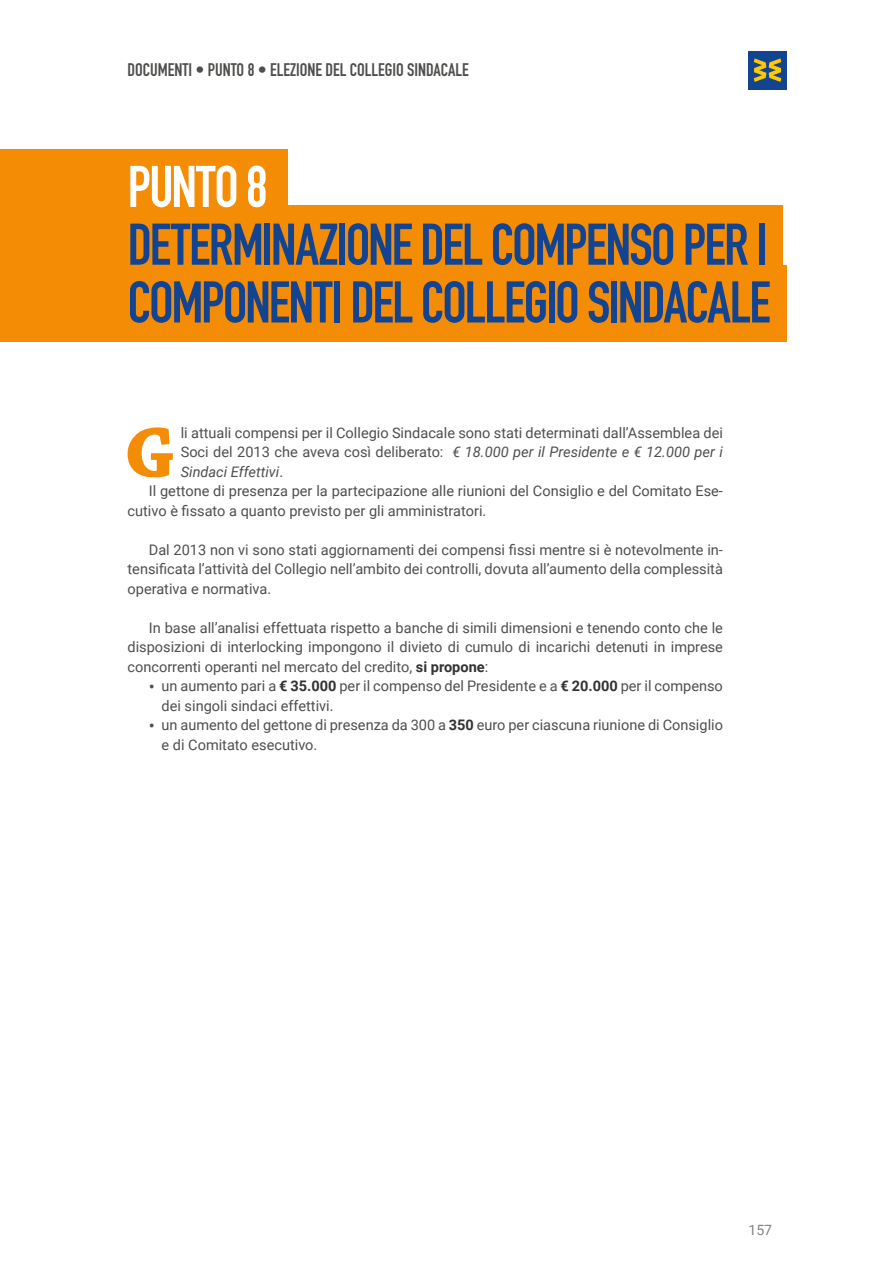
<style>
.page{position:relative;width:893px;height:1263px;background:#fff}
.page>*{position:absolute;margin:0;border:0;box-sizing:border-box;transform-origin:0 0}
.t1{font:700 74.55px "Chaparral Pro";color:#f48c05}
.t2{font:57.75px/57.8px "DIN Engschrift Std";letter-spacing:-.035em;color:#124491}
.t3{font:57.75px "DIN Engschrift Std";letter-spacing:-.025em;color:#fff}
.t4{font:18px "DIN Engschrift Std";color:#4e4e4d}
.t5{font:14.55px/19.5px "Roboto";color:#4e4e4d;text-align:justify}
.t6{font:italic 14.55px "Roboto";color:#4e4e4d}
.t7{font:14.1px "Roboto";color:#818281}
.s1{font-style:italic}
.s2{font-style:normal}
.s3{font-weight:700;color:#323232}
.s4{font-size:18px}
</style>
<div class="page">
<div style="left:748px;top:51px;width:39px;height:38px;background:#124491"></div>
<svg style="left:754px;top:58px;width:27px;height:24px"></svg>
<div style="left:0;top:149px;width:288px;height:76px;background:#f48c05"></div>
<div style="left:0;top:206px;width:782px;height:76px;background:#f48c05"></div>
<div style="left:0;top:265px;width:787px;height:77px;background:#f48c05"></div>
<p class="t4" style="left:128px;top:59px;width:343px">DOCUMENTI • PUNTO 8 • ELEZIONE DEL COLLEGIO SINDACALE</p>
<h2 class="t3" style="left:128px;top:153px;width:141px">PUNTO 8</h2>
<h2 class="t2" style="left:128px;top:216px;width:645px">DETERMINAZIONE DEL COMPENSO PER I<br>COMPONENTI DEL COLLEGIO SINDACALE</h2>
<h1 class="t1" style="left:124px;top:409px;width:52px">G</h1>
<p class="t5" style="left:181px;top:422px;width:544px">li attuali compensi per il Collegio Sindacale sono stati determinati dall’Assemblea dei</p>
<p class="t5" style="left:181px;top:442px;width:544px">Soci del 2013 che aveva così deliberato: <span class="s1">€ 18.000 per il Presidente e € 12.000 per i</span></p>
<p class="t6" style="left:181px;top:461px;width:104px">Sindaci Effettivi<span class="s2">.</span></p>
<p class="t5" style="left:149px;top:481px;width:576px">Il gettone di presenza per la partecipazione alle riunioni del Consiglio e del Comitato Ese-</p>
<p class="t5" style="left:128px;top:500px;width:360px">cutivo è fissato a quanto previsto per gli amministratori.</p>
<p class="t5" style="left:128px;top:539px;width:597px;text-indent:21px">Dal 2013 non vi sono stati aggiornamenti dei compensi fissi mentre si è notevolmente in&shy;tensificata l’attività del Collegio nell’ambito dei controlli, dovuta all’aumento della complessità operativa e normativa.</p>
<p class="t5" style="left:128px;top:617px;width:597px;text-indent:21px">In base all’analisi effettuata rispetto a banche di simili dimensioni e tenendo conto che le disposizioni di interlocking impongono il divieto di cumulo di incarichi detenuti in imprese concorrenti operanti nel mercato del credito, <span class="s3">si propone</span>:</p>
<p class="t5" style="left:162px;top:676px;width:563px;text-indent:-13px"><span class="s4">•</span> un aumento pari a <span class="s3">€ 35.000</span> per il compenso del Presidente e a <span class="s3">€ 20.000</span> per il compenso dei singoli sindaci effettivi.</p>
<p class="t5" style="left:162px;top:715px;width:563px;text-indent:-13px"><span class="s4">•</span> un aumento del gettone di presenza da 300 a <span class="s3">350</span> euro per ciascuna riunione di Consiglio e di Comitato esecutivo.</p>
<p class="t7" style="left:748px;top:1220px;width:25px">157</p>
</div>
